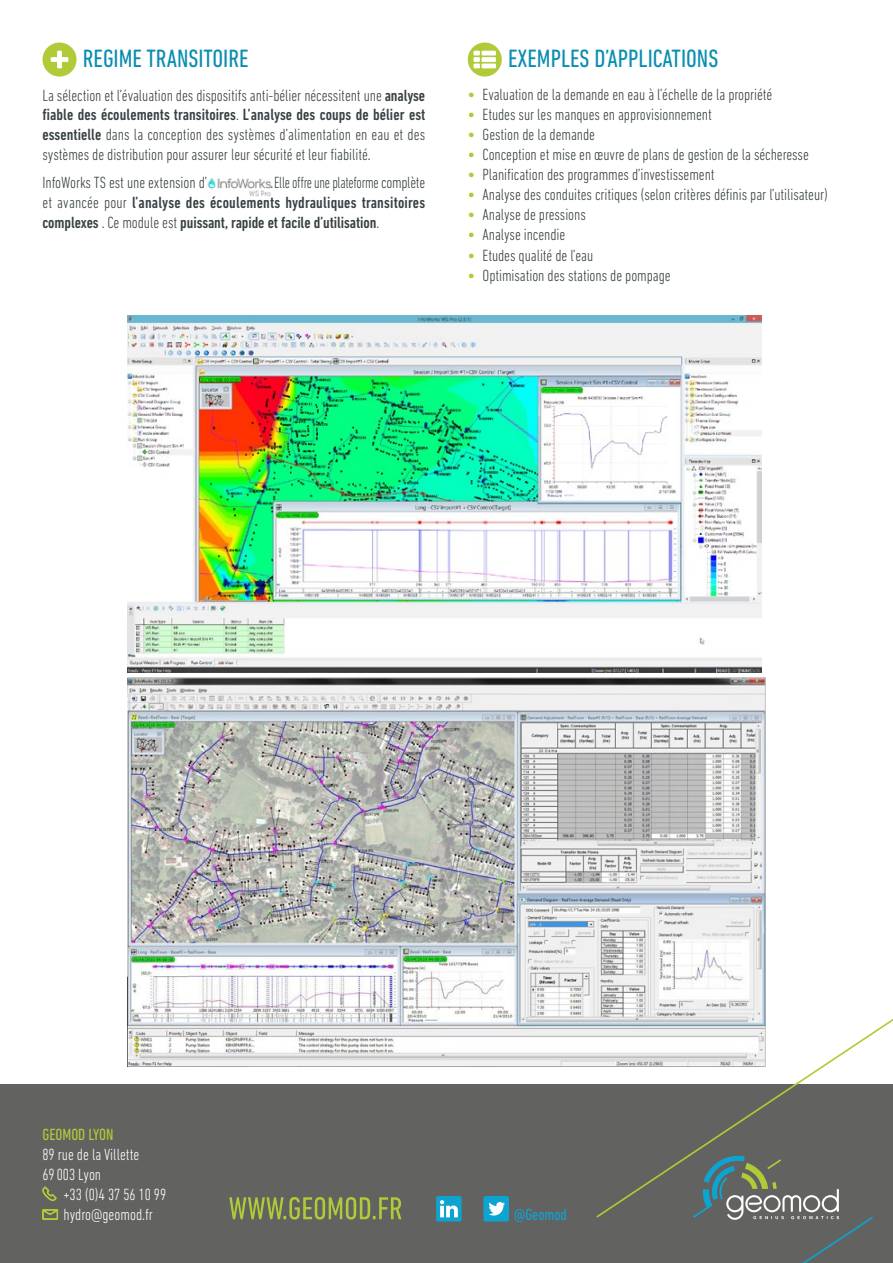
<style>
.page{position:relative;width:893px;height:1263px;background:#fff}
.page>*{position:absolute;margin:0;border:0;box-sizing:border-box;transform-origin:0 0}
.Sous_Titre{font:condensed 25.5px "DIN Next LT Pro";color:#0a8eaf}
.Texte{font:300 condensed 16.5px/19.8px "DIN Next LT Pro";letter-spacing:-.005em;color:#384043;text-align:justify}
.Texte-2{font:500 condensed 16.5px/19.8px "DIN Next LT Pro";letter-spacing:-.005em;color:#384043;text-align:justify}
.t1{font:300 condensed 16.5px "DIN Next LT Pro";color:#fff}
.t2{font:condensed 16.5px "DIN Next LT Pro";color:#afcb38}
.t3{font:condensed 16.5px "DIN Next LT Pro";color:#0ea4d1}
.s1{font-weight:500}
.s2{font-weight:300}
.s3{font-weight:700;color:#afcb38}
</style>
<div class="page">
<div style="left:0;top:1084px;width:893px;height:179px;background:#626261"></div>
<svg style="left:42px;top:1186px;width:14px;height:15px"></svg>
<svg style="left:42px;top:1209px;width:16px;height:11px"></svg>
<div style="left:436px;top:1196px;width:26px;height:25px;background:#0ea4d1;border-radius:2px"></div>
<svg style="left:440px;top:1200px;width:18px;height:17px"></svg>
<div style="left:483px;top:1196px;width:26px;height:25px;background:#0ea4d1;border-radius:2px"></div>
<svg style="left:489px;top:1202px;width:16px;height:14px"></svg>
<svg style="left:731px;top:1219px;width:141px;height:44px"></svg>
<svg style="left:596px;top:997px;width:297px;height:222px"></svg>
<svg style="left:229px;top:1197px;width:172px;height:22px"></svg>
<img style="left:207px;top:179px;width:65px;height:18px">
<img style="left:128px;top:315px;width:634px;height:357px">
<img style="left:128px;top:677px;width:637px;height:390px">
<div style="left:468px;top:43px;width:34px;height:34px;background:#afcb38;border-radius:50%"></div>
<svg style="left:473px;top:51px;width:23px;height:17px"></svg>
<div style="left:43px;top:43px;width:34px;height:34px;background:#afcb38;border-radius:50%"></div>
<svg style="left:51px;top:51px;width:17px;height:17px"></svg>
<p class="Sous_Titre" style="left:83px;top:44px;width:167px">REGIME TRANSITOIRE</p>
<p class="Texte" style="left:43px;top:85px;width:384px">La sélection et l’évaluation des dispositifs anti-bélier nécessitent une <span class="s1">analyse fiable des écoulements transitoires</span>. <span class="s1">L’analyse des coups de bélier est essentielle</span> dans la conception des systèmes d’alimentation en eau et des systèmes de distribution pour assurer leur sécurité et leur fiabilité.</p>
<p class="Texte" style="left:43px;top:173px;width:166px">InfoWorks TS est une extension d’</p>
<p class="Texte-2" style="left:43px;top:173px;width:384px;text-indent:228px"><span class="s2">.Elle offre une plateforme complète et avancée pour</span> l’analyse des écoulements hydrauliques transitoires complexes <span class="s2">. Ce module est</span> puissant, rapide et facile d’utilisation<span class="s2">.</span></p>
<p class="Sous_Titre" style="left:508px;top:44px;width:212px">EXEMPLES D’APPLICATIONS</p>
<p class="Texte" style="left:468px;top:84px;width:306px"><span class="s3">•</span> Evaluation de la demande en eau à l’échelle de la propriété</p>
<p class="Texte" style="left:468px;top:104px;width:246px"><span class="s3">•</span> Etudes sur les manques en approvisionnement</p>
<p class="Texte" style="left:468px;top:124px;width:129px"><span class="s3">•</span> Gestion de la demande</p>
<p class="Texte" style="left:468px;top:144px;width:343px"><span class="s3">•</span> Conception et mise en œuvre de plans de gestion de la sécheresse</p>
<p class="Texte" style="left:468px;top:164px;width:248px"><span class="s3">•</span> Planification des programmes d’investissement</p>
<p class="Texte" style="left:468px;top:185px;width:362px"><span class="s3">•</span> Analyse des conduites critiques (selon critères définis par l’utilisateur)</p>
<p class="Texte" style="left:468px;top:205px;width:120px"><span class="s3">•</span> Analyse de pressions</p>
<p class="Texte" style="left:468px;top:225px;width:99px"><span class="s3">•</span> Analyse incendie</p>
<p class="Texte" style="left:468px;top:245px;width:127px"><span class="s3">•</span> Etudes qualité de l’eau</p>
<p class="Texte" style="left:468px;top:265px;width:204px"><span class="s3">•</span> Optimisation des stations de pompage</p>
<p class="t2" style="left:43px;top:1125px;width:72px">GEOMOD LYON</p>
<p class="t1" style="left:43px;top:1145px;width:98px">89 rue de la Villette</p>
<p class="t1" style="left:43px;top:1165px;width:60px">69003 Lyon</p>
<p class="t1" style="left:64px;top:1185px;width:104px">+33 (0)4 37 56 10 99</p>
<p class="t1" style="left:64px;top:1204px;width:91px">hydro@geomod.fr</p>
<p class="t3" style="left:514px;top:1204px;width:54px">@Geomod</p>
</div>
